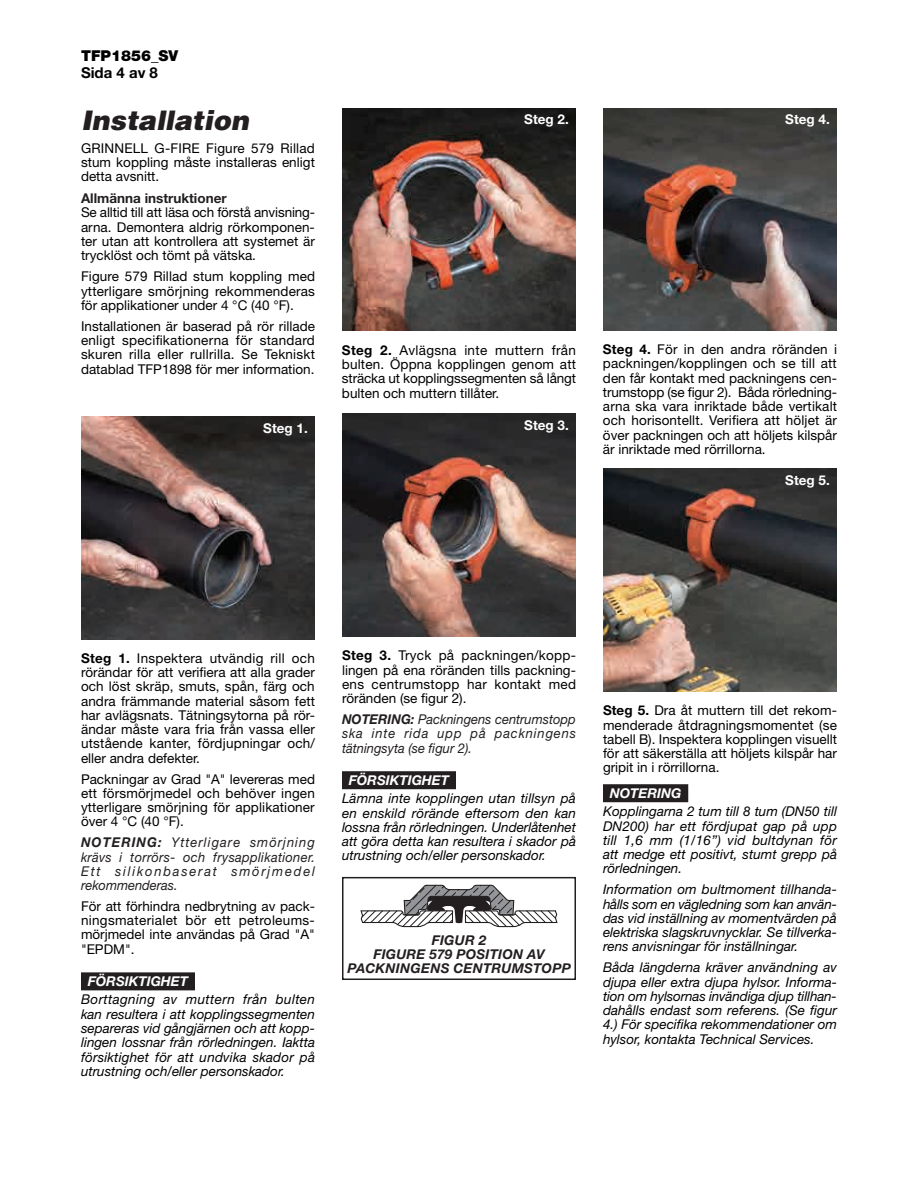
<style>
.page{position:relative;width:918px;height:1188px;background:#fff}
.page>*{position:absolute;margin:0;border:0;box-sizing:border-box;transform-origin:0 0}
.t1{font:italic 900 27px "Helvetica";color:#231f20}
.t2{font:900 15px "Helvetica Neue LT Std";color:#000}
.t3{font:700 15px "Helvetica Neue LT Std";color:#000}
.t4{font:13.5px/14.2px "Helvetica Neue";color:#000;text-align:justify}
.t5{font:italic 13.5px/14.2px "Helvetica Neue";color:#000;text-align:justify}
.t6{font:italic 13.5px/14.2px "Helvetica Neue";letter-spacing:.065em;color:#231f20;text-align:justify;scale:.96 1}
.t7{font:italic 700 13.5px/14.2px "Helvetica Neue";letter-spacing:.02em;color:#231f20;text-align:center}
.t8{font:700 13.5px "Helvetica Neue LT Std";color:#fff}
.t9{font:italic 700 13.5px "Helvetica Neue LT Std";color:#fff}
.t10{font:700 13.5px "Helvetica Neue LT Std";color:#231f20}
.t11{font:italic 700 13.5px "Helvetica Neue";color:#fff}
.s1{font-family:"Helvetica Neue LT Std";font-weight:700}
.s2{font-weight:700}
</style>
<div class="page">
<div style="left:342px;top:877px;width:234px;height:103px;border:2px solid #231f20"></div>
<div style="left:81px;top:972px;width:114px;height:18px;background:#231f20"></div>
<div style="left:342px;top:771px;width:114px;height:18px;background:#231f20"></div>
<div style="left:603px;top:784px;width:85px;height:18px;background:#231f20"></div>
<img style="left:342px;top:413px;width:234px;height:223px">
<img style="left:81px;top:417px;width:234px;height:223px">
<img style="left:342px;top:108px;width:234px;height:223px">
<img style="left:603px;top:468px;width:234px;height:223px">
<img style="left:603px;top:108px;width:234px;height:223px">
<svg style="left:360px;top:885px;width:198px;height:42px"></svg>
<p class="t2" style="left:81px;top:46px;width:99px">TFP1856_SV</p>
<p class="t3" style="left:81px;top:64px;width:78px">Sida 4 av 8</p>
<h1 class="t1" style="left:81px;top:102px;width:169px">Installation</h1>
<p class="t4" style="left:81px;top:141px;width:235px">GRINNELL G-FIRE Figure 579 Rillad stum koppling måste installeras enligt detta avsnitt.</p>
<p class="t10" style="left:81px;top:190px;width:147px">Allmänna instruktioner</p>
<p class="t4" style="left:81px;top:205px;width:236px">Se alltid till att läsa och förstå anvisning&shy;arna. Demontera aldrig rörkomponen&shy;ter utan att kontrollera att systemet är trycklöst och tömt på vätska.</p>
<p class="t4" style="left:81px;top:269px;width:236px">Figure 579 Rillad stum koppling med ytterligare smörjning rekommenderas för applikationer under 4 °C (40 °F).</p>
<p class="t4" style="left:81px;top:319px;width:236px">Installationen är baserad på rör rillade enligt specifikationerna för standard skuren rilla eller rullrilla. Se Tekniskt datablad TFP1898 för mer information.</p>
<p class="t8" style="left:524px;top:111px;width:46px">Steg 2.</p>
<p class="t4" style="left:342px;top:343px;width:236px"><span class="s1">Steg 2.</span> Avlägsna inte muttern från bulten. Öppna kopplingen genom att sträcka ut kopplingssegmenten så långt bulten och muttern tillåter.</p>
<p class="t8" style="left:263px;top:420px;width:46px">Steg 1.</p>
<p class="t8" style="left:524px;top:417px;width:46px">Steg 3.</p>
<p class="t8" style="left:785px;top:111px;width:46px">Steg 4.</p>
<p class="t4" style="left:603px;top:342px;width:236px"><span class="s1">Steg 4.</span> För in den andra röränden i packningen/kopplingen och se till att den får kontakt med packningens cen&shy;trumstopp (se figur 2). Båda rörledning&shy;arna ska vara inriktade både vertikalt och horisontellt. Verifiera att höljet är över packningen och att höljets kilspår är inriktade med rörrillorna.</p>
<p class="t8" style="left:785px;top:472px;width:46px">Steg 5.</p>
<p class="t4" style="left:81px;top:651px;width:236px"><span class="s1">Steg 1.</span> Inspektera utvändig rill och rörändar för att verifiera att alla grader och löst skräp, smuts, spån, färg och andra främmande material såsom fett har avlägsnats. Tätningsytorna på rör&shy;ändar måste vara fria från vassa eller utstående kanter, fördjupningar och/ eller andra defekter.</p>
<p class="t4" style="left:81px;top:771px;width:236px">Packningar av Grad "A" levereras med ett försmörjmedel och behöver ingen ytterligare smörjning för applikationer över 4 °C (40 °F).</p>
<p class="t6" style="left:81px;top:835px;width:245px"><span class="s2">NOTERING:</span> Ytterligare smörjning krävs i torrörs- och frysapplikationer.<br>Ett silikonbaserat smörjmedel rekommenderas.</p>
<p class="t4" style="left:81px;top:899px;width:236px">För att förhindra nedbrytning av pack&shy;ningsmaterialet bör ett petroleums&shy;mörjmedel inte användas på Grad "A" "EPDM".</p>
<p class="t9" style="left:88px;top:973px;width:102px">FÖRSIKTIGHET</p>
<p class="t5" style="left:81px;top:992px;width:236px">Borttagning av muttern från bulten kan resultera i att kopplingssegmenten separeras vid gångjärnen och att kopp&shy;lingen lossnar från rörledningen. Iaktta försiktighet för att undvika skador på utrustning och/eller personskador.</p>
<p class="t4" style="left:342px;top:648px;width:236px"><span class="s1">Steg 3.</span> Tryck på packningen/kopp&shy;lingen på ena röränden tills packning&shy;ens centrumstopp har kontakt med röränden (se figur 2).</p>
<p class="t6" style="left:342px;top:712px;width:245px"><span class="s2">NOTERING:</span> Packningens centrumstopp ska inte rida upp på packningens tätningsyta (se figur 2).</p>
<p class="t9" style="left:349px;top:772px;width:102px">FÖRSIKTIGHET</p>
<p class="t5" style="left:342px;top:791px;width:236px">Lämna inte kopplingen utan tillsyn på en enskild rörände eftersom den kan lossna från rörledningen. Underlåtenhet att göra detta kan resultera i skador på utrustning och/eller personskador.</p>
<p class="t7" style="left:347px;top:932px;width:225px">FIGUR 2<br>FIGURE 579 POSITION AV<br>PACKNINGENS CENTRUMSTOPP</p>
<p class="t4" style="left:603px;top:703px;width:236px"><span class="s1">Steg 5.</span> Dra åt muttern till det rekom&shy;menderade åtdragningsmomentet (se tabell B). Inspektera kopplingen visuellt för att säkerställa att höljets kilspår har gripit in i rörrillorna.</p>
<p class="t11" style="left:610px;top:785px;width:73px">NOTERING</p>
<p class="t5" style="left:603px;top:804px;width:236px">Kopplingarna 2 tum till 8 tum (DN50 till DN200) har ett fördjupat gap på upp till 1,6 mm (1/16”) vid bultdynan för att medge ett positivt, stumt grepp på rörledningen.</p>
<p class="t5" style="left:603px;top:882px;width:236px">Information om bultmoment tillhanda&shy;hålls som en vägledning som kan använ&shy;das vid inställning av momentvärden på elektriska slagskruvnycklar. Se tillverka&shy;rens anvisningar för inställningar.</p>
<p class="t5" style="left:603px;top:960px;width:236px">Båda längderna kräver användning av djupa eller extra djupa hylsor. Informa&shy;tion om hylsornas invändiga djup tillhan&shy;dahålls endast som referens. (Se figur 4.) För specifika rekommendationer om hylsor, kontakta Technical Services.</p>
</div>
